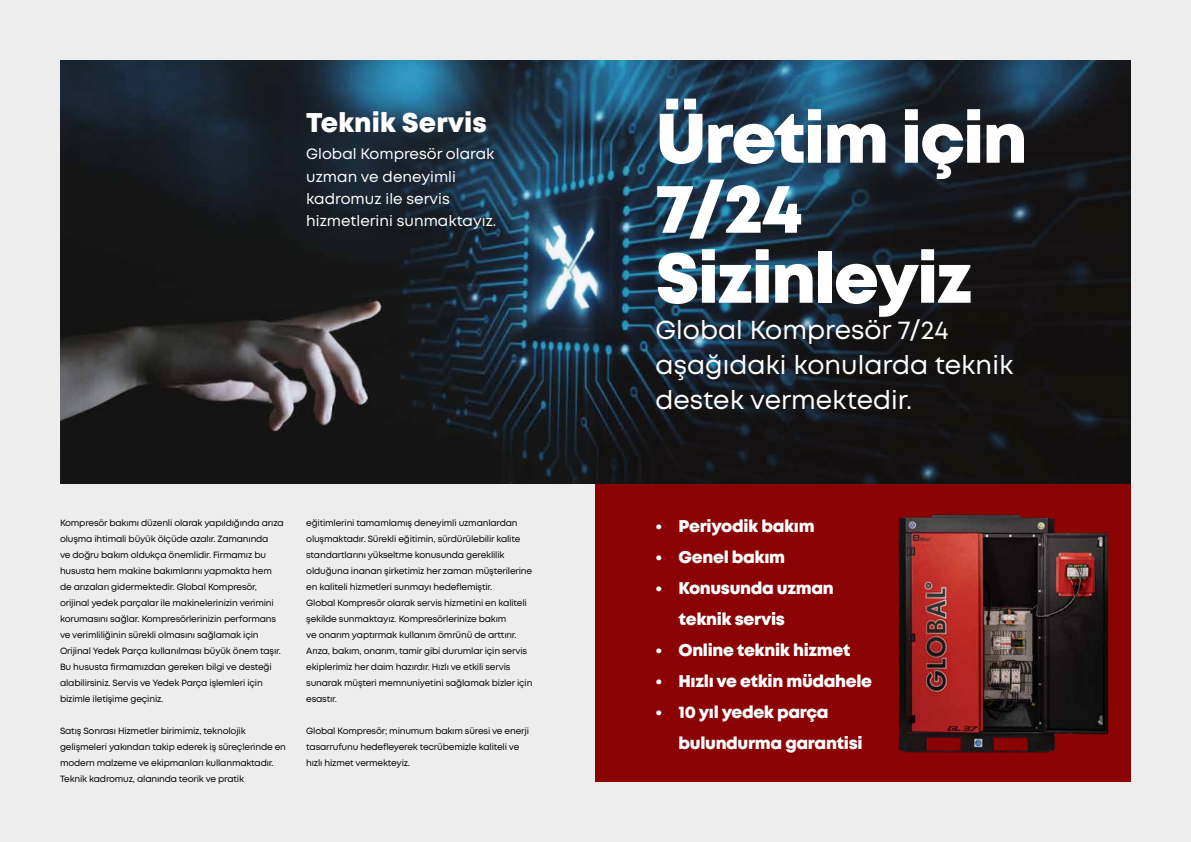
<style>
.page{position:relative;width:1191px;height:842px;background:#ededee}
.page>*{position:absolute;margin:0;border:0;box-sizing:border-box;transform-origin:0 0}
.t1{font:800 70px/70px "Mont";letter-spacing:-.025em;color:#fff}
.t2{font:800 27.1px "Mont";color:#fff}
.t3{font:26px/35px "Mont";color:#fff}
.t4{font:800 17px/31px "Mont";letter-spacing:-.02em;color:#fff}
.t5{font:15px/22px "Mont";color:#fff}
.t6{font:9px/16px "Mont";letter-spacing:-.02em;color:#000}
</style>
<div class="page">
<div style="left:595px;top:60px;width:536px;height:722px;background:#8b0304"></div>
<img style="left:60px;top:60px;width:1071px;height:423px">
<img style="left:893px;top:477px;width:221px;height:276px">
<h2 class="t2" style="left:306px;top:104px;width:182px">Teknik Servis</h2>
<h3 class="t5" style="left:306px;top:143px;width:192px">Global Kompresör olarak uzman ve deneyimli kadromuz ile servis hizmetlerini sunmaktayız.</h3>
<p class="t6" style="left:60px;top:515px;width:225px">Kompresör bakımı düzenli olarak yapıldığında arıza oluşma ihtimali büyük ölçüde azalır. Zamanında<br>ve doğru bakım oldukça önemlidir. Firmamız bu hususta hem makine bakımlarını yapmakta hem de arızaları gidermektedir. Global Kompresör, orijinal yedek parçalar ile makinelerinizin verimini korumasını sağlar. Kompresörlerinizin performans ve verimliliğinin sürekli olmasını sağlamak için Orijinal Yedek Parça kullanılması büyük önem taşır.<br>Bu hususta firmamızdan gereken bilgi ve desteği alabilirsiniz. Servis ve Yedek Parça işlemleri için bizimle iletişime geçiniz.</p>
<p class="t6" style="left:60px;top:723px;width:227px">Satış Sonrası Hizmetler birimimiz, teknolojik gelişmeleri yakından takip ederek iş süreçlerinde en modern malzeme ve ekipmanları kullanmaktadır.<br>Teknik kadromuz, alanında teorik ve pratik</p>
<p class="t6" style="left:306px;top:515px;width:228px">eğitimlerini tamamlamış deneyimli uzmanlardan oluşmaktadır. Sürekli eğitimin, sürdürülebilir kalite standartlarını yükseltme konusunda gereklilik olduğuna inanan şirketimiz her zaman müşterilerine en kaliteli hizmetleri sunmayı hedeflemiştir.<br>Global Kompresör olarak servis hizmetini en kaliteli şekilde sunmaktayız. Kompresörlerinize bakım<br>ve onarım yaptırmak kullanım ömrünü de arttırır.<br>Arıza, bakım, onarım, tamir gibi durumlar için servis ekiplerimiz her daim hazırdır. Hızlı ve etkili servis sunarak müşteri memnuniyetini sağlamak bizler için esastır.</p>
<p class="t6" style="left:306px;top:723px;width:224px">Global Kompresör; minumum bakım süresi ve enerji tasarrufunu hedefleyerek tecrübemizle kaliteli ve hızlı hizmet vermekteyiz.</p>
<h1 class="t1" style="left:655px;top:104px;width:374px">Üretim için<br>7/24<br>Sizinleyiz</h1>
<h3 class="t3" style="left:655px;top:312px;width:359px">Global Kompresör 7/24 aşağıdaki konularda teknik destek vermektedir.</h3>
<h3 class="t4" style="left:655px;top:510px;width:161px">• Periyodik bakım</h3>
<h3 class="t4" style="left:655px;top:541px;width:131px">• Genel bakım</h3>
<h3 class="t4" style="left:678px;top:572px;width:157px;text-indent:-23px">• Konusunda uzman teknik servis</h3>
<h3 class="t4" style="left:655px;top:634px;width:196px">• Online teknik hizmet</h3>
<h3 class="t4" style="left:655px;top:666px;width:218px">• Hızlı ve etkin müdahele</h3>
<h3 class="t4" style="left:678px;top:697px;width:185px;text-indent:-23px">• 10 yıl yedek parça bulundurma garantisi</h3>
</div>
